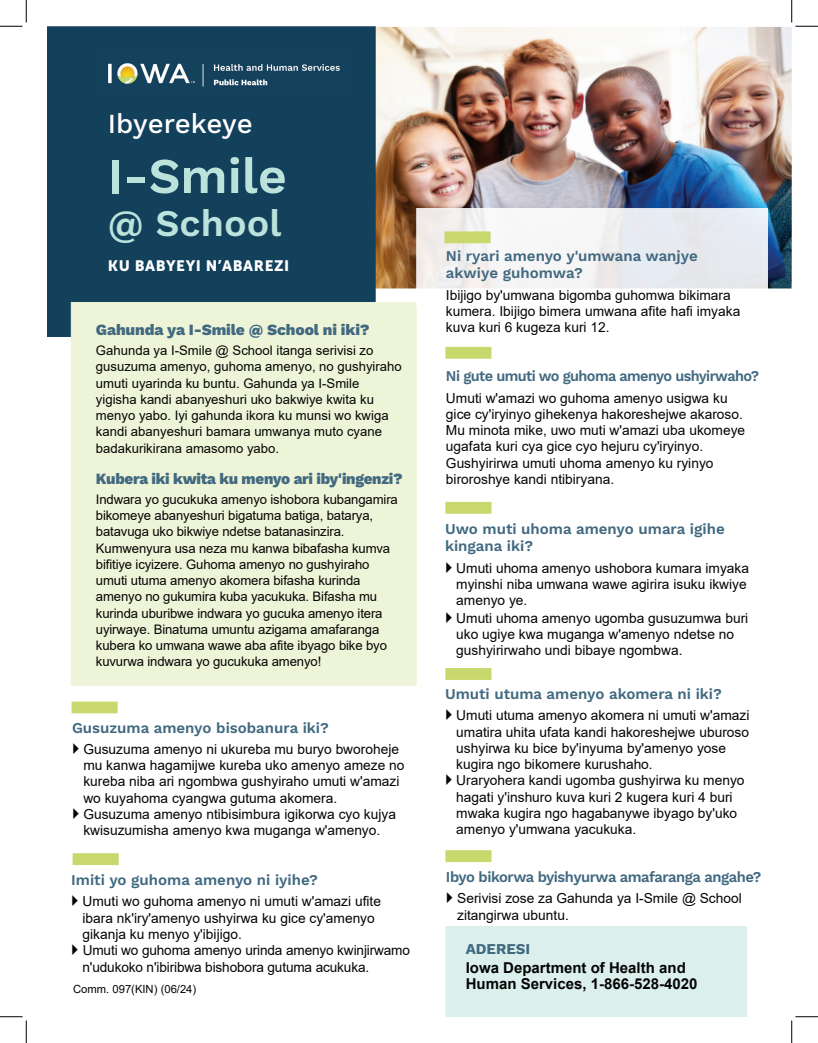
<style>
.page{position:relative;width:818px;height:1043px;background:#fff}
.page>*{position:absolute;margin:0;border:0;box-sizing:border-box;transform-origin:0 0}
.P_-_Paragraph_Style1{font:600 50px "Work Sans";color:#bbe2db}
.P_-_Paragraph_Style1-2{font:600 37.5px "Work Sans";color:#bbe2db}
.P_-_Paragraph_Style1-3{font:500 27.5px "Work Sans";letter-spacing:-.005em;color:#fff}
.P_-_Paragraph_Style1-4{font:800 15.62px "Work Sans";letter-spacing:-.02em;color:#416980}
.P_-_Paragraph_Style1-5{font:600 15px/17.5px "Work Sans";color:#416980}
.P_-_Paragraph_Style1-6{font:700 15px/16.2px "Arial";color:#040503}
.P_-_Paragraph_Style1-7{font:600 15px "Work Sans";letter-spacing:-.03em;color:#416980}
.P_-_Paragraph_Style1-8{font:600 15px "Work Sans";letter-spacing:-.04em;color:#416980;scale:.96 1}
.P_-_Paragraph_Style1-9{font:15px "Museo Sans 900";letter-spacing:.04em;color:#fff}
.P_-_Paragraph_Style1-10{font:700 15px "Work Sans";color:#416980}
.P_-_Bullet_List_Style1{font:13.75px/16.2px "Arial";color:#040503}
.P_-_Paragraph_Style1-11{font:13.75px/16.2px "Arial";color:#040503}
.P_-_Paragraph_Style1-12{font:13.12px/16.2px "Arial";letter-spacing:-.01em;color:#040503}
.P_-_Paragraph_Style1-13{font:11.25px "Arial";color:#040503}
</style>
<div class="page">
<div style="left:446px;top:347px;width:45px;height:11px;background:#c8d86d"></div>
<div style="left:446px;top:502px;width:45px;height:11px;background:#c8d86d"></div>
<div style="left:446px;top:668px;width:45px;height:11px;background:#c8d86d"></div>
<div style="left:446px;top:926px;width:300px;height:90px;background:#dbefec"></div>
<div style="left:72px;top:702px;width:45px;height:11px;background:#c8d86d"></div>
<div style="left:73px;top:853px;width:45px;height:11px;background:#c8d86d;border:1px solid #c8d86d"></div>
<div style="left:446px;top:850px;width:45px;height:11px;background:#c8d86d;border:1px solid #c8d86d"></div>
<img style="left:375px;top:27px;width:416px;height:261px">
<div style="left:48px;top:27px;width:327px;height:309px;background:#13415c"></div>
<img style="left:108px;top:63px;width:232px;height:24px">
<div style="left:71px;top:302px;width:345px;height:383px;background:#eef4d8"></div>
<svg style="left:416px;top:208px;width:351px;height:81px;fill:#eeedf2"></svg>
<div style="left:445px;top:232px;width:45px;height:11px;background:#c8d86d"></div>
<svg style="left:0;top:0;width:27px;height:27px"></svg>
<svg style="left:0;top:1016px;width:27px;height:26px"></svg>
<svg style="left:791px;top:0;width:27px;height:27px"></svg>
<svg style="left:791px;top:1016px;width:27px;height:26px"></svg>
<p class="P_-_Paragraph_Style1-3" style="left:108px;top:107px;width:146px">Ibyerekeye</p>
<p class="P_-_Paragraph_Style1" style="left:108px;top:147px;width:180px">I-Smile</p>
<p class="P_-_Paragraph_Style1-2" style="left:108px;top:201px;width:175px">@ School</p>
<p class="P_-_Paragraph_Style1-9" style="left:108px;top:257px;width:183px">KU BABYEYI N’ABAREZI</p>
<p class="P_-_Paragraph_Style1-4" style="left:96px;top:321px;width:275px">Gahunda ya I-Smile @ School ni iki?</p>
<p class="P_-_Paragraph_Style1-12" style="left:96px;top:342px;width:307px">Gahunda ya I-Smile @ School itanga serivisi zo gusuzuma amenyo, guhoma amenyo, no gushyiraho umuti uyarinda ku buntu. Gahunda ya I-Smile yigisha kandi abanyeshuri uko bakwiye kwita ku menyo yabo. Iyi gahunda ikora ku munsi wo kwiga kandi abanyeshuri bamara umwanya muto cyane badakurikirana amasomo yabo.</p>
<p class="P_-_Paragraph_Style1-4" style="left:96px;top:469px;width:308px">Kubera iki kwita ku menyo ari iby'ingenzi?</p>
<p class="P_-_Paragraph_Style1-12" style="left:96px;top:491px;width:303px">Indwara yo gucukuka amenyo ishobora kubangamira bikomeye abanyeshuri bigatuma batiga, batarya, batavuga uko bikwiye ndetse batanasinzira.<br>Kumwenyura usa neza mu kanwa bibafasha kumva bifitiye icyizere. Guhoma amenyo no gushyiraho umuti utuma amenyo akomera bifasha kurinda amenyo no gukumira kuba yacukuka. Bifasha mu kurinda uburibwe indwara yo gucuka amenyo itera uyirwaye. Binatuma umuntu azigama amafaranga kubera ko umwana wawe aba afite ibyago bike byo kuvurwa indwara yo gucukuka amenyo!</p>
<p class="P_-_Paragraph_Style1-5" style="left:72px;top:719px;width:258px">Gusuzuma amenyo bisobanura iki?</p>
<p class="P_-_Bullet_List_Style1" style="left:83px;top:740px;width:322px">Gusuzuma amenyo ni ukureba mu buryo bworoheje mu kanwa hagamijwe kureba uko amenyo ameze no kureba niba ari ngombwa gushyiraho umuti w'amazi wo kuyahoma cyangwa gutuma akomera.</p>
<p class="P_-_Bullet_List_Style1" style="left:83px;top:805px;width:314px">Gusuzuma amenyo ntibisimbura igikorwa cyo kujya kwisuzumisha amenyo kwa muganga w'amenyo.</p>
<p class="P_-_Paragraph_Style1-5" style="left:71px;top:872px;width:248px">Imiti yo guhoma amenyo ni iyihe?</p>
<p class="P_-_Bullet_List_Style1" style="left:82px;top:893px;width:300px">Umuti wo guhoma amenyo ni umuti w'amazi ufite ibara nk'iry'amenyo ushyirwa ku gice cy'amenyo gikanja ku menyo y'ibijigo.</p>
<p class="P_-_Bullet_List_Style1" style="left:82px;top:942px;width:329px">Umuti wo guhoma amenyo urinda amenyo kwinjirwamo n'udukoko n'ibiribwa bishobora gutuma acukuka.</p>
<p class="P_-_Paragraph_Style1-13" style="left:73px;top:981px;width:125px">Comm. 097(KIN) (06/24)</p>
<p class="P_-_Paragraph_Style1-5" style="left:446px;top:248px;width:253px">Ni ryari amenyo y'umwana wanjye akwiye guhomwa?</p>
<p class="P_-_Paragraph_Style1-11" style="left:446px;top:286px;width:296px">Ibijigo by'umwana bigomba guhomwa bikimara kumera. Ibijigo bimera umwana afite hafi imyaka kuva kuri 6 kugeza kuri 12.</p>
<p class="P_-_Paragraph_Style1-8" style="left:446px;top:367px;width:328px">Ni gute umuti wo guhoma amenyo ushyirwaho?</p>
<p class="P_-_Paragraph_Style1-11" style="left:446px;top:389px;width:301px">Umuti w'amazi wo guhoma amenyo usigwa ku gice cy'iryinyo gihekenya hakoreshejwe akaroso.<br>Mu minota mike, uwo muti w'amazi uba ukomeye ugafata kuri cya gice cyo hejuru cy'iryinyo.<br>Gushyirirwa umuti uhoma amenyo ku ryinyo biroroshye kandi ntibiryana.</p>
<p class="P_-_Paragraph_Style1-5" style="left:445px;top:521px;width:281px">Uwo muti uhoma amenyo umara igihe kingana iki?</p>
<p class="P_-_Bullet_List_Style1" style="left:456px;top:559px;width:294px">Umuti uhoma amenyo ushobora kumara imyaka myinshi niba umwana wawe agirira isuku ikwiye amenyo ye.</p>
<p class="P_-_Bullet_List_Style1" style="left:456px;top:609px;width:293px">Umuti uhoma amenyo ugomba gusuzumwa buri uko ugiye kwa muganga w'amenyo ndetse no gushyirirwaho undi bibaye ngombwa.</p>
<p class="P_-_Paragraph_Style1-5" style="left:445px;top:686px;width:278px">Umuti utuma amenyo akomera ni iki?</p>
<p class="P_-_Bullet_List_Style1" style="left:456px;top:707px;width:294px">Umuti utuma amenyo akomera ni umuti w'amazi umatira uhita ufata kandi hakoreshejwe uburoso ushyirwa ku bice by'inyuma by'amenyo yose kugira ngo bikomere kurushaho.</p>
<p class="P_-_Bullet_List_Style1" style="left:456px;top:772px;width:290px">Uraryohera kandi ugomba gushyirwa ku menyo hagati y'inshuro kuva kuri 2 kugera kuri 4 buri mwaka kugira ngo hagabanywe ibyago by'uko amenyo y'umwana yacukuka.</p>
<p class="P_-_Paragraph_Style1-7" style="left:446px;top:868px;width:317px">Ibyo bikorwa byishyurwa amafaranga angahe?</p>
<p class="P_-_Bullet_List_Style1" style="left:457px;top:890px;width:286px">Serivisi zose za Gahunda ya I-Smile @ School zitangirwa ubuntu.</p>
<p class="P_-_Paragraph_Style1-10" style="left:465px;top:940px;width:66px">ADERESI</p>
<p class="P_-_Paragraph_Style1-6" style="left:465px;top:959px;width:233px">Iowa Department of Health and<br>Human Services, 1-866-528-4020</p>
</div>
